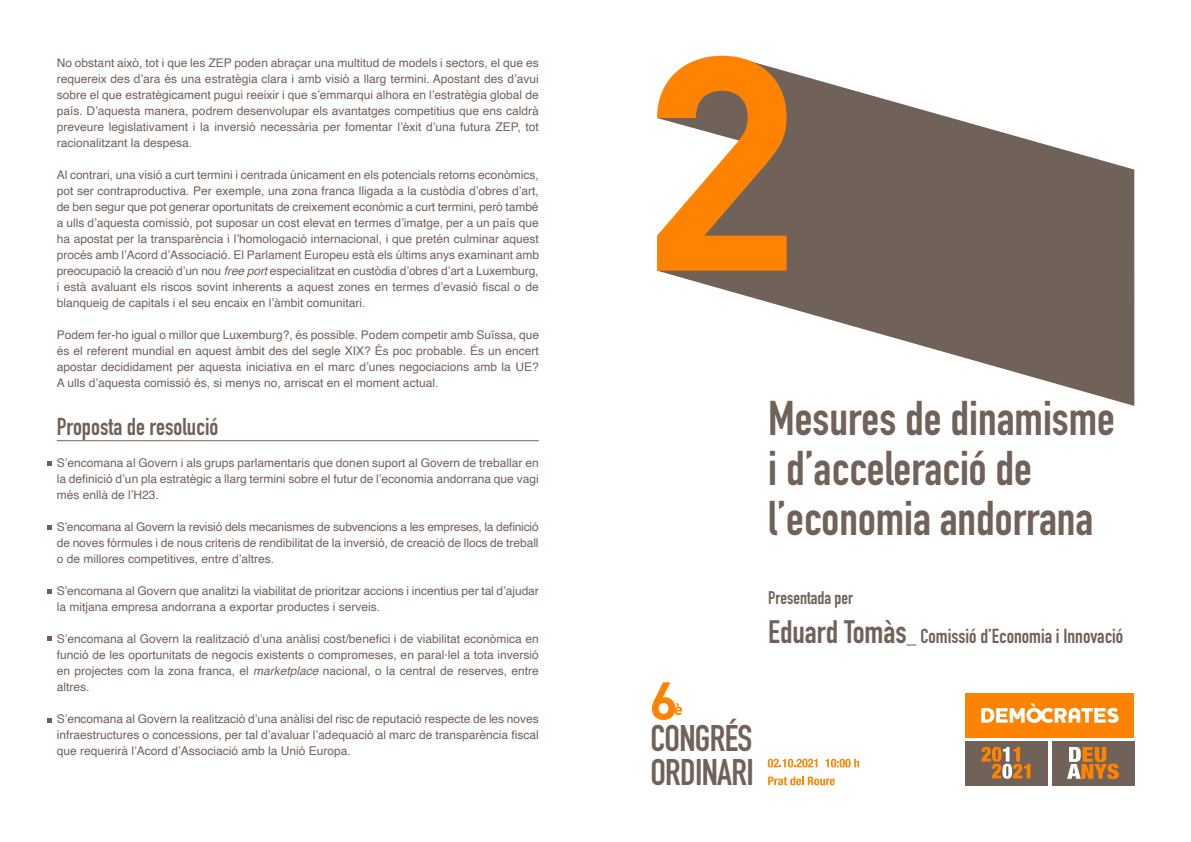
<style>
.page{position:relative;width:1191px;height:842px;background:#fff}
.page>*{position:absolute;margin:0;border:0;box-sizing:border-box;transform-origin:0 0}
.t1{font:700 299.3px "DIN";color:#ff8200}
.t2{font:700 48px/50px "DIN Condensed";color:#716259}
.t3{font:700 36.5px/34.2px "DIN Condensed";letter-spacing:-.02em;color:#716259}
.t4{font:700 24px "DIN Condensed";color:#716259}
.t5{font:700 20px "DIN Condensed";color:#716259}
.t6{font:700 18px "DIN Condensed";color:#716259}
.t7{font:12px/16px "Helvetica";color:#716259;text-align:justify}
.s1{font-style:italic}
.s2{font-size:32px}
</style>
<div class="page">
<svg style="left:657px;top:57px;width:477px;height:349px;fill:#716259"></svg>
<hr style="left:57px;top:440px;width:482px;height:1px;background:#716259">
<svg style="left:47px;top:461px;width:5px;height:5px"></svg>
<svg style="left:47px;top:589px;width:5px;height:5px"></svg>
<svg style="left:47px;top:718px;width:5px;height:4px"></svg>
<svg style="left:47px;top:525px;width:5px;height:5px"></svg>
<svg style="left:47px;top:636px;width:5px;height:5px"></svg>
<svg style="left:768px;top:759px;width:49px;height:8px"></svg>
<svg style="left:825px;top:759px;width:34px;height:8px"></svg>
<svg style="left:768px;top:777px;width:66px;height:8px"></svg>
<div style="left:965px;top:741px;width:82px;height:44px;background:#716259"></div>
<div style="left:1052px;top:741px;width:82px;height:44px;background:#716259"></div>
<div style="left:965px;top:693px;width:169px;height:44px;background:#ff8200"></div>
<svg style="left:981px;top:747px;width:49px;height:32px"></svg>
<svg style="left:1067px;top:747px;width:51px;height:32px"></svg>
<svg style="left:981px;top:703px;width:137px;height:20px"></svg>
<svg style="left:652px;top:682px;width:30px;height:38px"></svg>
<h1 class="t1" style="left:639px;top:-33px;width:164px">2</h1>
<p class="t7" style="left:57px;top:56px;width:483px">No obstant això, tot i que les ZEP poden abraçar una multitud de models i sectors, el que es requereix des d’ara és una estratègia clara i amb visió a llarg termini. Apostant des d’avui sobre el que estratègicament pugui reeixir i que s’emmarqui alhora en l’estratègia global de país. D’aquesta manera, podrem desenvolupar els avantatges competitius que ens caldrà preveure legislativament i la inversió necessària per fomentar l’èxit d’una futura ZEP, tot racionalitzant la despesa.</p>
<p class="t7" style="left:57px;top:168px;width:484px">Al contrari, una visió a curt termini i centrada únicament en els potencials retorns econòmics, pot ser contraproductiva. Per exemple, una zona franca lligada a la custòdia d’obres d’art, de ben segur que pot generar oportunitats de creixement econòmic a curt termini, però també a ulls d’aquesta comissió, pot suposar un cost elevat en termes d’imatge, per a un país que ha apostat per la transparència i l’homologació internacional, i que pretén culminar aquest procés amb l’Acord d’Associació. El Parlament Europeu està els últims anys examinant amb preocupació la creació d’un nou <span class="s1">free port</span> especialitzat en custòdia d’obres d’art a Luxemburg, i està avaluant els riscos sovint inherents a aquest zones en termes d’evasió fiscal o de blanqueig de capitals i el seu encaix en l’àmbit comunitari.</p>
<p class="t7" style="left:57px;top:328px;width:484px">Podem fer-ho igual o millor que Luxemburg?, és possible. Podem competir amb Suïssa, que és el referent mundial en aquest àmbit des del segle XIX? És poc probable. És un encert apostar decididament per aquesta iniciativa en el marc d’unes negociacions amb la UE?<br>A ulls d’aquesta comissió és, si menys no, arriscat en el moment actual.</p>
<h3 class="t4" style="left:57px;top:411px;width:163px">Proposta de resolució</h3>
<p class="t7" style="left:57px;top:456px;width:483px">S’encomana al Govern i als grups parlamentaris que donen suport al Govern de treballar en la definició d’un pla estratègic a llarg termini sobre el futur de l’economia andorrana que vagi més enllà de l’H23.</p>
<p class="t7" style="left:57px;top:520px;width:483px">S’encomana al Govern la revisió dels mecanismes de subvencions a les empreses, la definició de noves fórmules i de nous criteris de rendibilitat de la inversió, de creació de llocs de treball o de millores competitives, entre d’altres.</p>
<p class="t7" style="left:57px;top:584px;width:484px">S’encomana al Govern que analitzi la viabilitat de prioritzar accions i incentius per tal d’ajudar la mitjana empresa andorrana a exportar productes i serveis.</p>
<p class="t7" style="left:57px;top:632px;width:483px">S’encomana al Govern la realització d’una anàlisi cost/benefici i de viabilitat econòmica en funció de les oportunitats de negocis existents o compromeses, en paral·lel a tota inversió en projectes com la zona franca, el <span class="s1">marketplace</span> nacional, o la central de reserves, entre altres.</p>
<p class="t7" style="left:57px;top:712px;width:483px">S’encomana al Govern la realització d’una anàlisi del risc de reputació respecte de les noves infraestructures o concessions, per tal d’avaluar l’adequació al marc de transparència fiscal que requerirà l’Acord d’Associació amb la Unió Europa.</p>
<h3 class="t3" style="left:650px;top:721px;width:105px">CONGRÉS<br>ORDINARI</h3>
<h2 class="t2" style="left:768px;top:393px;width:348px">Mesures de dinamisme i d’acceleració de l’economia andorrana</h2>
<h3 class="t6" style="left:768px;top:586px;width:86px">Presentada per</h3>
<h3 class="t5" style="left:768px;top:623px;width:356px"><span class="s2">Eduard Tomàs</span>_ Comissió d’Economia i Innovació</h3>
</div>
